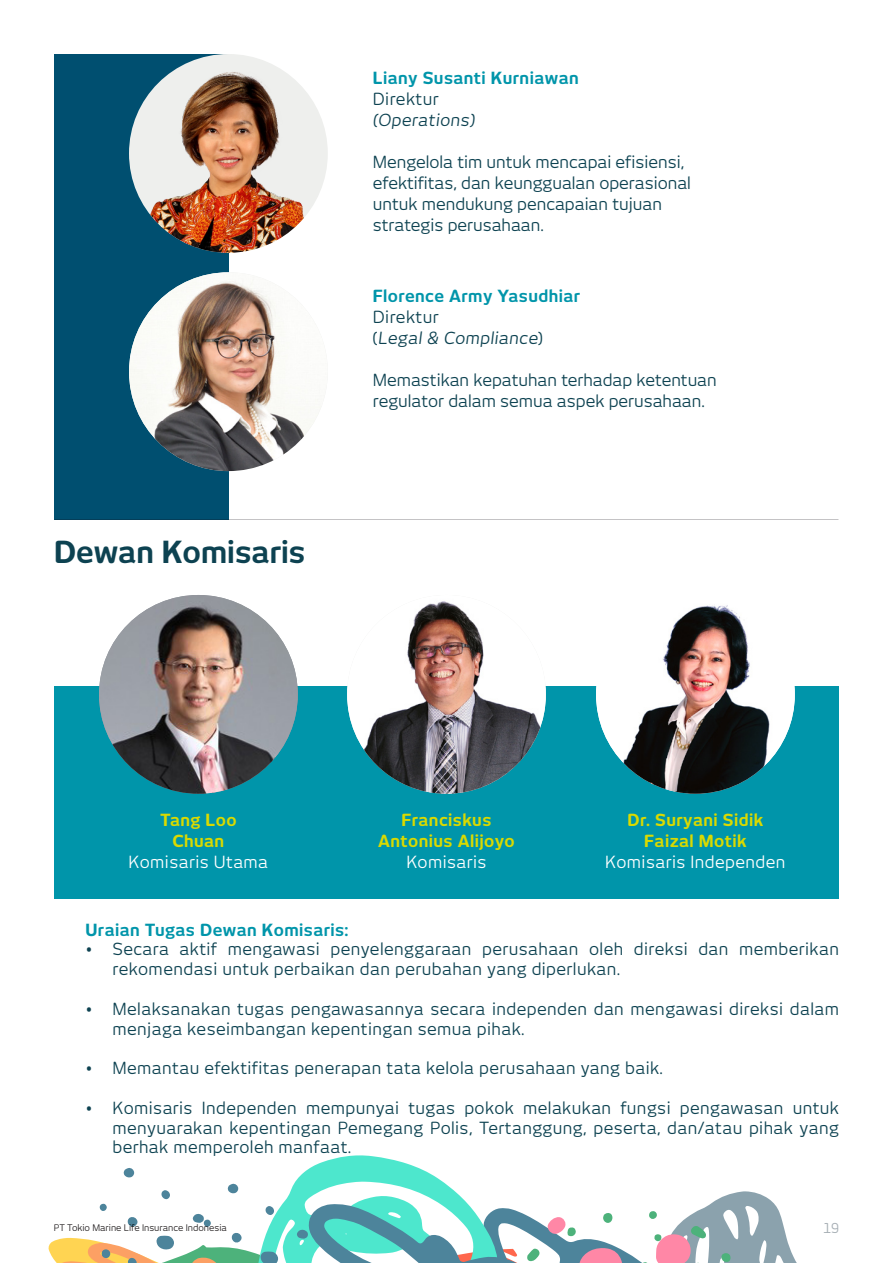
<style>
.page{position:relative;width:893px;height:1263px;background:#fff}
.page>*{position:absolute;margin:0;border:0;box-sizing:border-box;transform-origin:0 0}
.t1{font:700 30px "New June";color:#0d4251}
.t2{font:16.5px/19.8px "New June";letter-spacing:.025em;color:#0d4251}
.t3{font:16.5px/21px "New June";color:#0d4251}
.t4{font:700 16.5px "New June";letter-spacing:.025em;color:#0095aa}
.t5{font:700 16.5px/21px "New June";letter-spacing:.025em;color:#dada00;text-align:center}
.t6{font:16.5px "New June";letter-spacing:.025em;color:#fff}
.t7{font:13.5px "New June";color:#a7afb5}
.t8{font:9px "New June";color:#231f20}
</style>
<div class="page">
<div style="left:54px;top:687px;width:785px;height:212px;background:#0095aa"></div>
<div style="left:54px;top:54px;width:175px;height:465px;background:#004f70"></div>
<img style="left:129px;top:64px;width:199px;height:189px">
<img style="left:129px;top:272px;width:199px;height:199px;border-radius:99px">
<img style="left:99px;top:595px;width:199px;height:199px;border-radius:99px">
<img style="left:347px;top:595px;width:199px;height:199px;border-radius:99px">
<img style="left:596px;top:605px;width:199px;height:189px">
<svg style="left:48px;top:1155px;width:749px;height:108px"></svg>
<p class="t4" style="left:373px;top:68px;width:207px">Liany Susanti Kurniawan</p>
<p class="t2" style="left:373px;top:88px;width:105px;line-height:21px">Direktur (Operations)</p>
<p class="t3" style="left:373px;top:151px;width:320px">Mengelola tim untuk mencapai efisiensi, efektifitas, dan keunggualan operasional untuk mendukung pencapaian tujuan strategis perusahaan.</p>
<h1 class="t1" style="left:54px;top:534px;width:253px">Dewan Komisaris</h1>
<p class="t4" style="left:373px;top:286px;width:209px">Florence Army Yasudhiar</p>
<p class="t2" style="left:373px;top:306px;width:171px;line-height:21px">Direktur<br>(Legal &amp; Compliance)</p>
<p class="t3" style="left:373px;top:369px;width:345px">Memastikan kepatuhan terhadap ketentuan regulator dalam semua aspek perusahaan.</p>
<p class="t5" style="left:160px;top:809px;width:78px">Tang Loo<br>Chuan</p>
<p class="t6" style="left:129px;top:852px;width:141px">Komisaris Utama</p>
<p class="t5" style="left:378px;top:809px;width:138px">Franciskus<br>Antonius Alijoyo</p>
<p class="t6" style="left:406px;top:852px;width:82px">Komisaris</p>
<p class="t5" style="left:628px;top:809px;width:137px">Dr. Suryani Sidik<br>Faizal Motik</p>
<p class="t6" style="left:605px;top:852px;width:182px">Komisaris Independen</p>
<p class="t4" style="left:86px;top:920px;width:265px">Uraian Tugas Dewan Komisaris:</p>
<p class="t2" style="left:112px;top:939px;width:728px;text-indent:-27px">• Secara aktif mengawasi penyelenggaraan perusahaan oleh direksi dan memberikan rekomendasi untuk perbaikan dan perubahan yang diperlukan.</p>
<p class="t2" style="left:112px;top:999px;width:728px;text-indent:-27px">• Melaksanakan tugas pengawasannya secara independen dan mengawasi direksi dalam menjaga keseimbangan kepentingan semua pihak.</p>
<p class="t2" style="left:86px;top:1058px;width:579px">• Memantau efektifitas penerapan tata kelola perusahaan yang baik.</p>
<p class="t2" style="left:112px;top:1098px;width:728px;text-align:justify;text-indent:-27px">• Komisaris Independen mempunyai tugas pokok melakukan fungsi pengawasan untuk menyuarakan kepentingan Pemegang Polis, Tertanggung, peserta, dan/atau pihak yang berhak memperoleh manfaat.</p>
<p class="t8" style="left:54px;top:1222px;width:175px">PT Tokio Marine Life Insurance Indonesia</p>
<p class="t7" style="left:823px;top:1220px;width:17px">19</p>
</div>
